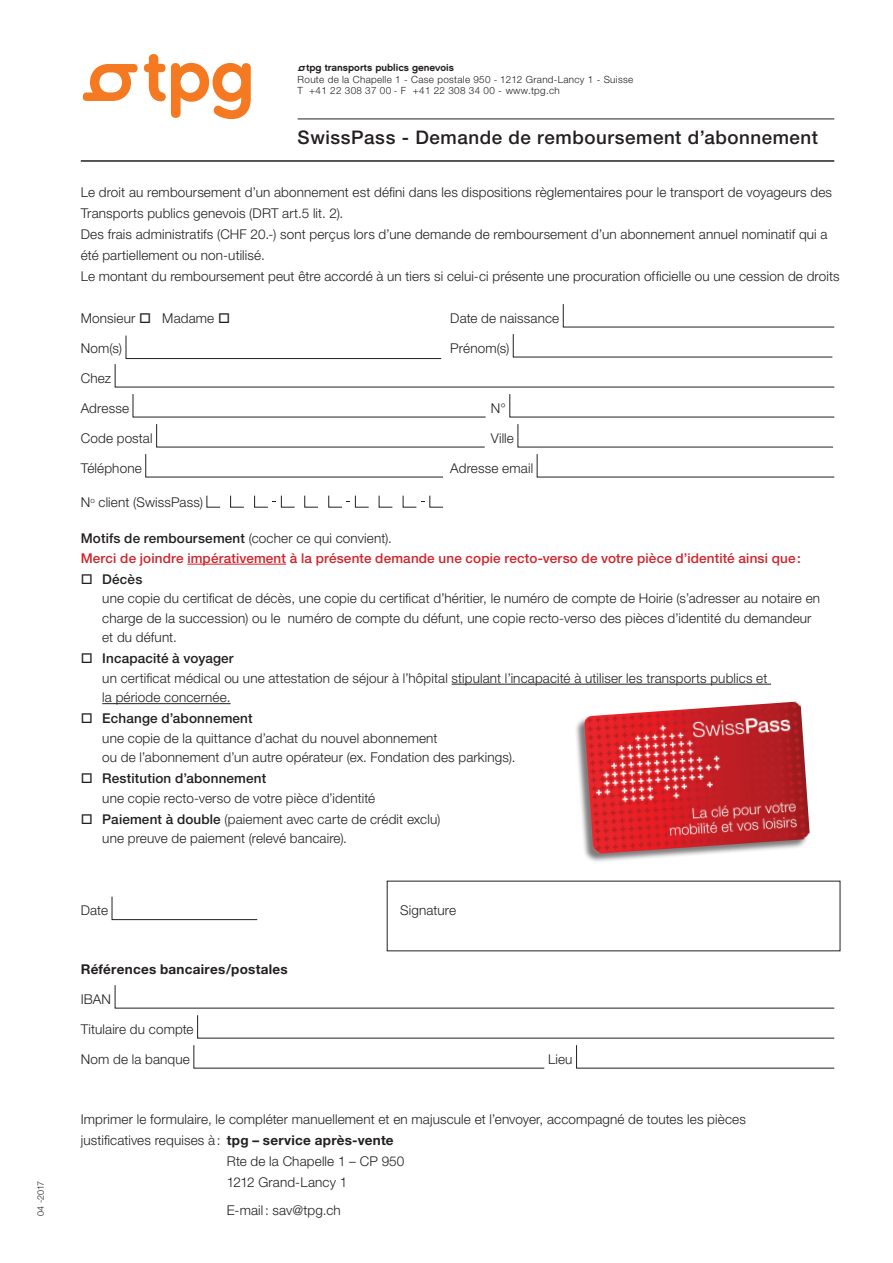
<style>
.page{position:relative;width:893px;height:1263px;background:#fff}
.page>*{position:absolute;margin:0;border:0;box-sizing:border-box;transform-origin:0 0}
.t1{font:500 18.75px "Helvetica Neue LT Std";letter-spacing:.03em;color:#231f20}
.t2{font:300 13.5px/19.5px "Helvetica Neue LT Std";letter-spacing:.01em;color:#231f20}
.t3{font:500 13.5px/19.5px "Helvetica Neue LT Std";letter-spacing:.01em;color:#d1232a}
.t4{font:700 13.5px "Helvetica Neue";letter-spacing:.02em;color:#231f20}
.t5{font:300 9.9px/11.4px "Helvetica Neue LT Std";letter-spacing:.03em;color:#231f20}
.t6{font:700 9.9px "TPG Rounded";color:#231f20}
.t7{font:300 9px "Helvetica Neue LT Std";color:#231f20}
.s1{color:#231f20}
.s2{font-weight:300;color:#231f20}
.s3{font-weight:500}
.s4{font-family:"Helvetica Neue";font-weight:700}
</style>
<div class="page">
<hr style="left:187px;top:564px;width:99px;height:1px;background:#d1232a">
<hr style="left:452px;top:684px;width:319px;height:1px;background:#231f20">
<hr style="left:102px;top:703px;width:129px;height:1px;background:#231f20">
<svg style="left:563px;top:304px;width:272px;height:23px"></svg>
<svg style="left:115px;top:334px;width:720px;height:53px"></svg>
<svg style="left:133px;top:394px;width:353px;height:23px"></svg>
<svg style="left:509px;top:394px;width:326px;height:23px"></svg>
<svg style="left:156px;top:424px;width:329px;height:23px"></svg>
<svg style="left:517px;top:424px;width:316px;height:23px"></svg>
<svg style="left:145px;top:454px;width:298px;height:23px"></svg>
<svg style="left:537px;top:454px;width:298px;height:23px"></svg>
<svg style="left:230px;top:495px;width:14px;height:12px"></svg>
<svg style="left:379px;top:495px;width:14px;height:12px"></svg>
<svg style="left:207px;top:495px;width:13px;height:12px"></svg>
<svg style="left:430px;top:495px;width:13px;height:12px"></svg>
<svg style="left:254px;top:495px;width:41px;height:12px"></svg>
<svg style="left:403px;top:495px;width:21px;height:12px"></svg>
<svg style="left:304px;top:495px;width:14px;height:12px"></svg>
<svg style="left:328px;top:495px;width:41px;height:12px"></svg>
<svg style="left:112px;top:896px;width:146px;height:24px"></svg>
<svg style="left:115px;top:985px;width:720px;height:23px"></svg>
<svg style="left:197px;top:1015px;width:638px;height:23px"></svg>
<svg style="left:193px;top:1045px;width:352px;height:23px"></svg>
<svg style="left:576px;top:1045px;width:259px;height:23px"></svg>
<svg style="left:83px;top:54px;width:168px;height:65px"></svg>
<hr style="left:298px;top:119px;width:536px;height:1px;background:#231f20">
<hr style="left:81px;top:160px;width:753px;height:2px;background:#231f20">
<div style="left:574px;top:702px;width:235px;height:161px;background:#231f20;opacity:.59"></div>
<img style="left:584px;top:701px;width:226px;height:153px">
<p class="t7" style="left:35px;top:1216px;width:37px;rotate:-90deg">04 -2017</p>
<p class="t6" style="left:298px;top:62px;width:158px">ƒ transports publics genevois</p>
<p class="t5" style="left:298px;top:73px;width:337px">Route de la Chapelle 1 - Case postale 950 - 1212 Grand-Lancy 1 - Suisse<br>T +41 22 308 37 00 - F +41 22 308 34 00 - www.tpg.ch</p>
<h1 class="t1" style="left:298px;top:126px;width:522px">SwissPass - Demande de remboursement d’abonnement</h1>
<p class="t2" style="left:81px;top:181px;width:760px;line-height:21px">Le droit au remboursement d’un abonnement est défini dans les dispositions règlementaires pour le transport de voyageurs des Transports publics genevois (DRT art.5 lit. 2).<br>Des frais administratifs (CHF 20.-) sont perçus lors d’une demande de remboursement d’un abonnement annuel nominatif qui a été partiellement ou non-utilisé.<br>Le montant du remboursement peut être accordé à un tiers si celui-ci présente une procuration officielle ou une cession de droits</p>
<p class="t2" style="left:81px;top:308px;width:151px">Monsieur □ Madame □</p>
<p class="t2" style="left:450px;top:308px;width:110px">Date de naissance</p>
<p class="t2" style="left:81px;top:338px;width:43px">Nom(s)</p>
<p class="t2" style="left:450px;top:338px;width:60px">Prénom(s)</p>
<p class="t2" style="left:81px;top:368px;width:32px">Chez</p>
<p class="t2" style="left:81px;top:398px;width:50px">Adresse</p>
<p class="t2" style="left:491px;top:398px;width:17px">N°</p>
<p class="t2" style="left:81px;top:428px;width:73px">Code postal</p>
<p class="t2" style="left:491px;top:428px;width:25px">Ville</p>
<p class="t2" style="left:81px;top:458px;width:62px">Téléphone</p>
<p class="t2" style="left:450px;top:458px;width:84px">Adresse email</p>
<p class="t2" style="left:81px;top:492px;width:124px">N<sup>o</sup> client (SwissPass)</p>
<p class="t3" style="left:81px;top:529px;width:722px"><span class="s1">Motifs de remboursement</span> <span class="s2">(cocher ce qui convient).<br></span>Merci de joindre impérativement à la présente demande une copie recto-verso de votre pièce d’identité ainsi que:</p>
<p class="t2" style="left:102px;top:569px;width:719px;text-indent:-21px">□ <span class="s3">Décès<br></span>une copie du certificat de décès, une copie du certificat d’héritier, le numéro de compte de Hoirie (s’adresser au notaire en charge de la succession) ou le numéro de compte du défunt, une copie recto-verso des pièces d’identité du demandeur et du défunt.</p>
<p class="t2" style="left:102px;top:648px;width:667px;text-indent:-21px">□ <span class="s3">Incapacité à voyager<br></span>un certificat médical ou une attestation de séjour à l’hôpital stipulant l’incapacité à utiliser les transports publics et la période concernée.</p>
<p class="t2" style="left:102px;top:708px;width:415px;text-indent:-21px">□ <span class="s3">Echange d’abonnement<br></span>une copie de la quittance d’achat du nouvel abonnement<br>ou de l’abonnement d’un autre opérateur (ex. Fondation des parkings).</p>
<p class="t2" style="left:102px;top:768px;width:274px;text-indent:-21px">□ <span class="s3">Restitution d’abonnement<br></span>une copie recto-verso de votre pièce d’identité</p>
<p class="t2" style="left:102px;top:809px;width:340px;text-indent:-21px">□ <span class="s3">Paiement à double</span> (paiement avec carte de crédit exclu) une preuve de paiement (relevé bancaire).</p>
<p class="t2" style="left:81px;top:900px;width:29px">Date</p>
<p class="t2" style="left:400px;top:900px;width:58px">Signature</p>
<p class="t4" style="left:81px;top:961px;width:209px">Références bancaires/postales</p>
<p class="t2" style="left:81px;top:989px;width:32px">IBAN</p>
<p class="t2" style="left:81px;top:1019px;width:114px">Titulaire du compte</p>
<p class="t2" style="left:81px;top:1049px;width:111px">Nom de la banque</p>
<p class="t2" style="left:548px;top:1049px;width:26px">Lieu</p>
<p class="t2" style="left:81px;top:1109px;width:667px">Imprimer le formulaire, le compléter manuellement et en majuscule et l’envoyer, accompagné de toutes les pièces</p>
<p class="t2" style="left:81px;top:1130px;width:314px">justificatives requises à: <span class="s4">tpg – service après-vente</span></p>
<p class="t2" style="left:227px;top:1151px;width:179px">Rte de la Chapelle 1 – CP 950</p>
<p class="t2" style="left:227px;top:1172px;width:122px">1212 Grand-Lancy 1</p>
<p class="t2" style="left:227px;top:1200px;width:115px">E-mail: sav@tpg.ch</p>
</div>
